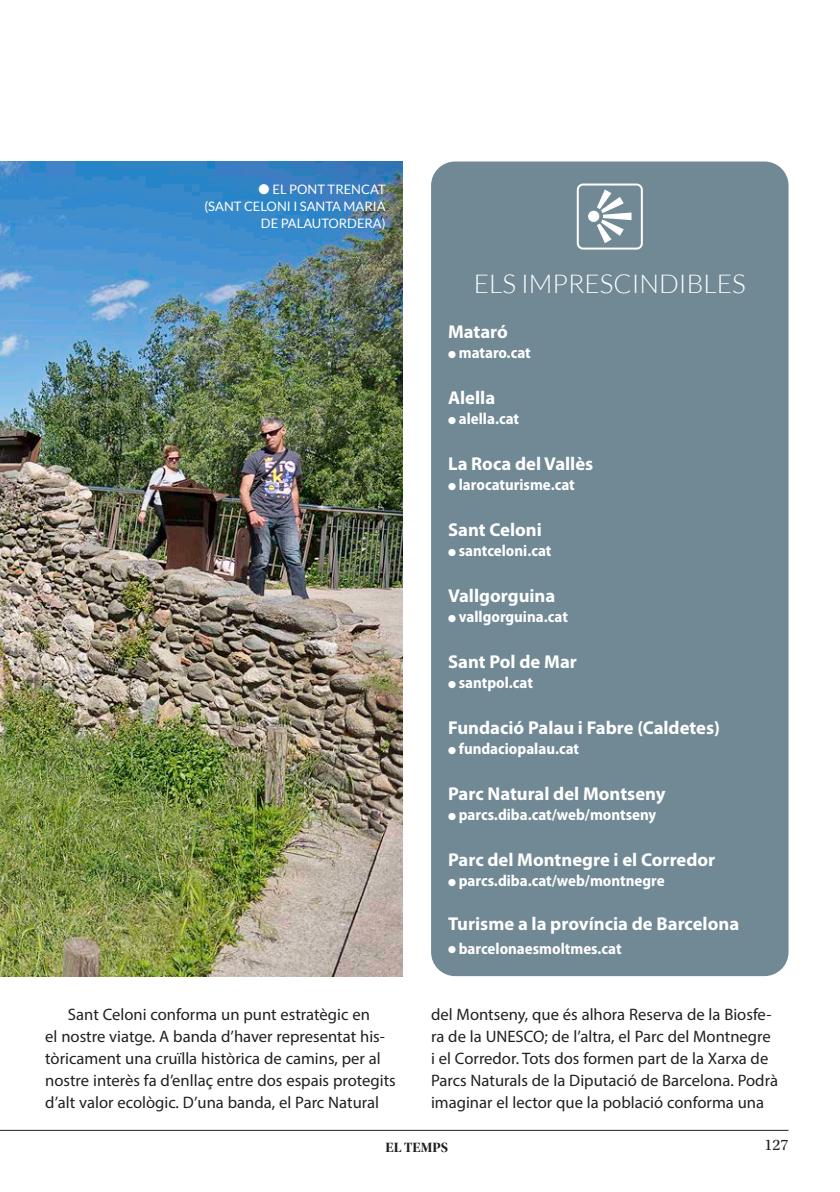
<style>
.page{position:relative;width:840px;height:1192px;background:#fff}
.page>*{position:absolute;margin:0;border:0;box-sizing:border-box;transform-origin:0 0}
.t1{font:300 26px "Lato";color:#fff}
.t2{font:700 18.6px "Myriad Pro";color:#fff}
.t3{font:16.6px/22px "Myriad Pro";color:#231f20}
.t4{font:700 semi-condensed 16px "Myriad Pro";color:#fff}
.t5{font:16px "Utopia Std";color:#231f20}
.t6{font:14px "Utopia Std Bold Disp";color:#231f20}
.t7{font:13px/17px "Lato";color:#fff;text-align:right}
</style>
<div class="page">
<hr style="left:0;top:1129px;width:788px;height:1px;background:#231f20">
<img style="left:0;top:161px;width:402px;height:814px">
<div style="left:431px;top:161px;width:357px;height:814px;background:#708995;border-radius:24px"></div>
<svg style="left:588px;top:189px;width:43px;height:54px"></svg>
<div style="left:576px;top:183px;width:66px;height:66px;border:2px solid #fff;border-radius:5px"></div>
<p class="t7" style="left:204px;top:181px;width:183px">● EL PONT TRENCAT<br>(SANT CELONI I SANTA MARIA<br>DE PALAUTORDERA)</p>
<h1 class="t1" style="left:473px;top:267px;width:273px">ELS IMPRESCINDIBLES</h1>
<p class="t2" style="left:448px;top:319px;width:61px">Mataró</p>
<p class="t4" style="left:448px;top:343px;width:84px">● mataro.cat</p>
<p class="t2" style="left:448px;top:385px;width:49px">Alella</p>
<p class="t4" style="left:448px;top:409px;width:73px">● alella.cat</p>
<p class="t2" style="left:448px;top:451px;width:147px">La Roca del Vallès</p>
<p class="t4" style="left:448px;top:475px;width:128px">● larocaturisme.cat</p>
<p class="t2" style="left:448px;top:517px;width:95px">Sant Celoni</p>
<p class="t4" style="left:448px;top:541px;width:105px">● santceloni.cat</p>
<p class="t2" style="left:448px;top:583px;width:109px">Vallgorguina</p>
<p class="t4" style="left:448px;top:607px;width:121px">● vallgorguina.cat</p>
<p class="t2" style="left:448px;top:649px;width:130px">Sant Pol de Mar</p>
<p class="t4" style="left:448px;top:673px;width:86px">● santpol.cat</p>
<p class="t2" style="left:448px;top:715px;width:273px">Fundació Palau i Fabre (Caldetes)</p>
<p class="t4" style="left:448px;top:739px;width:132px">● fundaciopalau.cat</p>
<p class="t2" style="left:448px;top:781px;width:219px">Parc Natural del Montseny</p>
<p class="t4" style="left:448px;top:805px;width:210px">● parcs.diba.cat/web/montseny</p>
<p class="t2" style="left:448px;top:847px;width:269px">Parc del Montnegre i el Corredor</p>
<p class="t4" style="left:448px;top:871px;width:218px">● parcs.diba.cat/web/montnegre</p>
<p class="t2" style="left:448px;top:911px;width:292px">Turisme a la província de Barcelona</p>
<p class="t4" style="left:448px;top:939px;width:175px">● barcelonaesmoltmes.cat</p>
<p class="t3" style="left:45px;top:1003px;width:352px;text-indent:23px">Sant Celoni conforma un punt estratègic en<br>el nostre viatge. A banda d’haver representat his&shy;tòricament una cruïlla històrica de camins, per al nostre interès fa d’enllaç entre dos espais protegits d’alt valor ecològic. D’una banda, el Parc Natural</p>
<p class="t3" style="left:431px;top:1003px;width:348px">del Montseny, que és alhora Reserva de la Biosfe&shy;ra de la UNESCO; de l’altra, el Parc del Montnegre i el Corredor. Tots dos formen part de la Xarxa de Parcs Naturals de la Diputació de Barcelona. Podrà imaginar el lector que la població conforma una</p>
<p class="t6" style="left:385px;top:1139px;width:64px">EL TEMPS</p>
<p class="t5" style="left:764px;top:1135px;width:25px">127</p>
</div>
